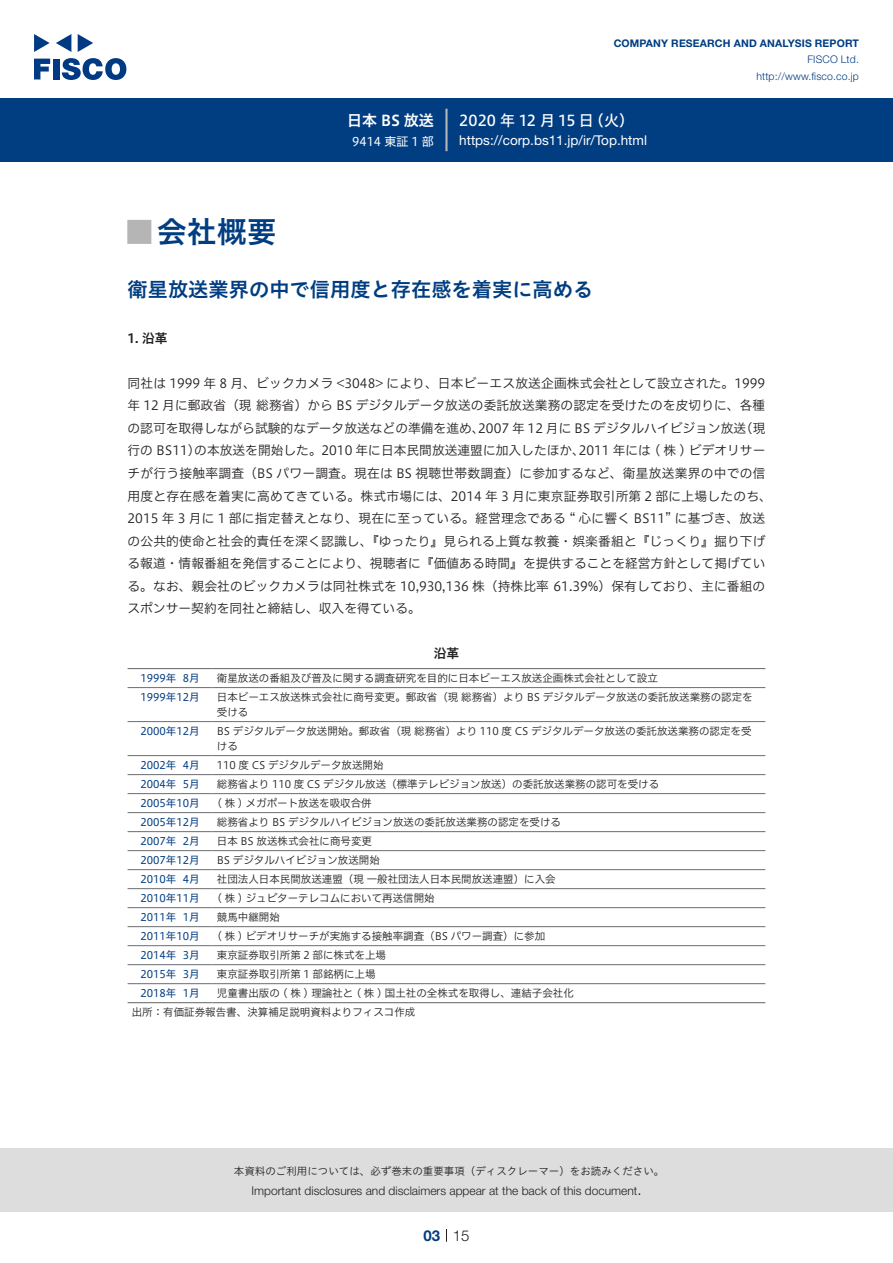
<style>
.page{position:relative;width:893px;height:1263px;background:#fff}
.page>*{position:absolute;margin:0;border:0;box-sizing:border-box;transform-origin:0 0}
.t1{font:30px "Hiragino UD Sans Std N W6";color:#003d81}
.t2{font:700 24px "Koz Go Pro";color:#b5b5b6}
.t3{font:20.25px "Hiragino UD Sans Std W6";color:#003d81}
.t4{font:15px "Hiragino UD Sans F Std N W5";letter-spacing:.005em;color:#fff}
.t5{font:15px "Hiragino UD Sans F Std N W6";color:#fff}
.t6{font:300 15px "Helvetica Neue LT Std";color:#231f20}
.t7{font:700 15px "Helvetica Neue LT Std";color:#003d81}
.t8{font:13.5px "Helvetica Neue LT Std";color:#fff}
.t9{font:12.75px/22.5px "Hiragino UD Sans F Std N W3";letter-spacing:.005em;color:#231f20;text-align:right}
.t10{font:12.75px "Hiragino UD Sans F Std N W6";color:#231f20}
.t11{font:300 12px "Helvetica Neue LT Std";color:#231f20}
.t12{font:12px "Hiragino UD Sans F Std N W4";color:#fff}
.t13{font:10.5px/19px "Hiragino UD Sans F Std N W3";color:#231f20}
.t14{font:10.5px "Hiragino UD Sans F Std N W4";color:#003d81}
.t15{font:10.5px "Hiragino UD Sans Std W3";color:#231f20}
.t16{font:700 10.5px "Helvetica Neue LT Std";letter-spacing:.015em;color:#003d81}
.t17{font:300 10.5px/16.5px "Helvetica Neue LT Std";letter-spacing:.015em;color:#003d81;text-align:right}
</style>
<div class="page">
<div style="left:0;top:1148px;width:893px;height:64px;background:#ddd"></div>
<svg style="left:34px;top:59px;width:16px;height:20px"></svg>
<div style="left:53px;top:59px;width:6px;height:20px;background:#003a83"></div>
<svg style="left:62px;top:58px;width:64px;height:22px"></svg>
<svg style="left:34px;top:34px;width:16px;height:18px"></svg>
<svg style="left:78px;top:34px;width:15px;height:18px"></svg>
<svg style="left:56px;top:34px;width:15px;height:18px"></svg>
<div style="left:0;top:98px;width:893px;height:64px;background:#003d81"></div>
<hr style="left:445px;top:109px;width:3px;height:42px;background:#b5b5b6">
<svg style="left:446px;top:1229px;width:1px;height:13px"></svg>
<hr style="left:128px;top:687px;width:85px;height:1px;background:#6c6d70">
<hr style="left:213px;top:687px;width:552px;height:1px;background:#6c6d70">
<hr style="left:128px;top:721px;width:85px;height:1px;background:#6c6d70">
<hr style="left:213px;top:721px;width:552px;height:1px;background:#6c6d70">
<hr style="left:128px;top:755px;width:85px;height:1px;background:#6c6d70">
<hr style="left:213px;top:755px;width:552px;height:1px;background:#6c6d70">
<hr style="left:128px;top:774px;width:85px;height:1px;background:#6c6d70">
<hr style="left:213px;top:774px;width:552px;height:1px;background:#6c6d70">
<hr style="left:128px;top:793px;width:85px;height:1px;background:#6c6d70">
<hr style="left:213px;top:793px;width:552px;height:1px;background:#6c6d70">
<hr style="left:128px;top:812px;width:85px;height:1px;background:#6c6d70">
<hr style="left:213px;top:812px;width:552px;height:1px;background:#6c6d70">
<hr style="left:128px;top:831px;width:85px;height:1px;background:#6c6d70">
<hr style="left:213px;top:831px;width:552px;height:1px;background:#6c6d70">
<hr style="left:128px;top:850px;width:85px;height:1px;background:#6c6d70">
<hr style="left:213px;top:850px;width:552px;height:1px;background:#6c6d70">
<hr style="left:128px;top:869px;width:85px;height:1px;background:#6c6d70">
<hr style="left:213px;top:869px;width:552px;height:1px;background:#6c6d70">
<hr style="left:128px;top:888px;width:85px;height:1px;background:#6c6d70">
<hr style="left:213px;top:888px;width:552px;height:1px;background:#6c6d70">
<hr style="left:128px;top:907px;width:85px;height:1px;background:#6c6d70">
<hr style="left:213px;top:907px;width:552px;height:1px;background:#6c6d70">
<hr style="left:128px;top:926px;width:85px;height:1px;background:#6c6d70">
<hr style="left:213px;top:926px;width:552px;height:1px;background:#6c6d70">
<hr style="left:128px;top:945px;width:85px;height:1px;background:#6c6d70">
<hr style="left:213px;top:945px;width:552px;height:1px;background:#6c6d70">
<hr style="left:128px;top:964px;width:85px;height:1px;background:#6c6d70">
<hr style="left:213px;top:964px;width:552px;height:1px;background:#6c6d70">
<hr style="left:128px;top:983px;width:85px;height:1px;background:#6c6d70">
<hr style="left:213px;top:983px;width:552px;height:1px;background:#6c6d70">
<hr style="left:128px;top:668px;width:85px;height:1px;background:#6c6d70">
<hr style="left:213px;top:668px;width:552px;height:1px;background:#6c6d70">
<hr style="left:128px;top:1002px;width:85px;height:1px;background:#6c6d70">
<hr style="left:213px;top:1002px;width:552px;height:1px;background:#6c6d70">
<p class="t5" style="left:347px;top:109px;width:88px">日本 BS 放送</p>
<p class="t12" style="left:352px;top:132px;width:83px">9414 東証 1 部</p>
<p class="t16" style="left:614px;top:37px;width:247px">COMPANY RESEARCH AND ANALYSIS REPORT</p>
<p class="t17" style="left:756px;top:51px;width:104px">FISCO Ltd. http://www.fisco.co j p.</p>
<p class="t4" style="left:589px;top:109px;width:47px">（火(</p>
<p class="t4" style="left:459px;top:109px;width:136px">2020 年 12 月 15 日</p>
<p class="t8" style="left:459px;top:132px;width:189px">https://corp.bs11.jp /i r/ Top.html</p>
<h1 class="t1" style="left:157px;top:209px;width:121px">会社概要</h1>
<h2 class="t2" style="left:128px;top:217px;width:25px">█</h2>
<h3 class="t3" style="left:128px;top:274px;width:467px">衛星放送業界の中で信用度と存在感を着実に高める</h3>
<p class="t10" style="left:128px;top:328px;width:42px">1. 沿革</p>
<p class="t9" style="left:128px;top:371px;width:639px">同社は 1999 年 8 月、ビックカメラ &lt;3048&gt; により、日本ビーエス放送企画株式会社として設立された。1999年 12 月に郵政省（現総務省）から BS デジタルデータ放送の委託放送業務の認定を受けたのを皮切りに、各種（現</p>
<p class="t9" style="left:478px;top:416px;width:270px">2007 年 12 月に BS デジタルハイビジョン放送</p>
<p class="t9" style="left:128px;top:416px;width:358px">の認可を取得しながら試験的なデータ放送などの準備を進め、</p>
<p class="t9" style="left:579px;top:439px;width:188px">2011 年には ( 株 ) ビデオリサー</p>
<p class="t9" style="left:194px;top:439px;width:392px">の本放送を開始した。2010 年に日本民間放送連盟に加入したほか、</p>
<p class="t9" style="left:128px;top:439px;width:646px;text-align:left">行の BS11）<br>チが行う接触率調査（BS パワー調査。現在は BS 視聴世帯数調査）に参加するなど、衛星放送業界の中での信用度と存在感を着実に高めてきている。株式市場には、2014 年 3 月に東京証券取引所第 2 部に上場したのち、2015 年 3 月に 1 部に指定替えとなり、現在に至っている。経営理念である “ 心に響く BS11” に基づき、放送の公共的使命と社会的責任を深く認識し、『ゆったり』見られる上質な教養・娯楽番組と『じっくり』掘り下げる報道・情報番組を発信することにより、視聴者に『価値ある時間』を提供することを経営方針として掲げている。なお、親会社のビックカメラは同社株式を 10,930,136 株（持株比率 61.39%）保有しており、主に番組のスポンサー契約を同社と締結し、収入を得ている。</p>
<p class="t10" style="left:434px;top:643px;width:27px">沿革</p>
<p class="t13" style="left:217px;top:668px;width:442px">衛星放送の番組及び普及に関する調査研究を目的に日本ビーエス放送企画株式会社として設立</p>
<p class="t14" style="left:140px;top:670px;width:38px">1999年</p>
<p class="t14" style="left:183px;top:670px;width:18px">8月</p>
<p class="t14" style="left:140px;top:689px;width:61px">1999年12月</p>
<p class="t13" style="left:217px;top:687px;width:537px">日本ビーエス放送株式会社に商号変更。郵政省（現総務省）より BS デジタルデータ放送の委託放送業務の認定を</p>
<p class="t14" style="left:140px;top:723px;width:61px">2000年12月</p>
<p class="t13" style="left:217px;top:702px;width:536px">受ける<br>BS デジタルデータ放送開始。郵政省（現総務省）より 110 度 CS デジタルデータ放送の委託放送業務の認定を受</p>
<p class="t14" style="left:140px;top:757px;width:38px">2002年</p>
<p class="t14" style="left:183px;top:757px;width:18px">4月</p>
<p class="t13" style="left:217px;top:736px;width:168px">ける<br>110 度 CS デジタルデータ放送開始</p>
<p class="t14" style="left:140px;top:776px;width:38px">2004年</p>
<p class="t14" style="left:183px;top:776px;width:18px">5月</p>
<p class="t13" style="left:217px;top:774px;width:444px">総務省より 110 度 CS デジタル放送（標準テレビジョン放送）の委託放送業務の認可を受ける</p>
<p class="t14" style="left:140px;top:795px;width:61px">2005年10月</p>
<p class="t13" style="left:217px;top:793px;width:156px">( 株 ) メガポート放送を吸収合併</p>
<p class="t14" style="left:140px;top:814px;width:61px">2005年12月</p>
<p class="t13" style="left:217px;top:812px;width:346px">総務省より BS デジタルハイビジョン放送の委託放送業務の認定を受ける</p>
<p class="t14" style="left:140px;top:833px;width:38px">2007年</p>
<p class="t14" style="left:183px;top:833px;width:18px">2月</p>
<p class="t13" style="left:217px;top:831px;width:157px">日本 BS 放送株式会社に商号変更</p>
<p class="t14" style="left:140px;top:852px;width:61px">2007年12月</p>
<p class="t13" style="left:217px;top:850px;width:165px">BS デジタルハイビジョン放送開始</p>
<p class="t14" style="left:140px;top:871px;width:38px">2010年</p>
<p class="t14" style="left:183px;top:871px;width:18px">4月</p>
<p class="t13" style="left:217px;top:869px;width:340px">社団法人日本民間放送連盟（現一般社団法人日本民間放送連盟）に入会</p>
<p class="t14" style="left:140px;top:890px;width:61px">2010年11月</p>
<p class="t13" style="left:217px;top:888px;width:219px">( 株 ) ジュピターテレコムにおいて再送信開始</p>
<p class="t14" style="left:140px;top:909px;width:38px">2011年</p>
<p class="t14" style="left:183px;top:909px;width:18px">1月</p>
<p class="t13" style="left:217px;top:907px;width:64px">競馬中継開始</p>
<p class="t14" style="left:140px;top:928px;width:61px">2011年10月</p>
<p class="t13" style="left:217px;top:926px;width:330px">( 株 ) ビデオリサーチが実施する接触率調査（BS パワー調査）に参加</p>
<p class="t14" style="left:140px;top:947px;width:38px">2014年</p>
<p class="t14" style="left:183px;top:947px;width:18px">3月</p>
<p class="t13" style="left:217px;top:945px;width:171px">東京証券取引所第 2 部に株式を上場</p>
<p class="t14" style="left:140px;top:966px;width:38px">2015年</p>
<p class="t14" style="left:183px;top:966px;width:18px">3月</p>
<p class="t13" style="left:217px;top:964px;width:160px">東京証券取引所第 1 部銘柄に上場</p>
<p class="t13" style="left:217px;top:983px;width:358px">児童書出版の ( 株 ) 理論社と ( 株 ) 国土社の全株式を取得し、連結子会社化</p>
<p class="t14" style="left:140px;top:985px;width:38px">2018年</p>
<p class="t13" style="left:132px;top:1002px;width:285px">出所：有価証券報告書、決算補足説明資料よりフィスコ作成</p>
<p class="t14" style="left:183px;top:985px;width:18px">1月</p>
<p class="t15" style="left:234px;top:1163px;width:432px">本資料のご利用については、必ず巻末の重要事項（ディスクレーマー）をお読みください。</p>
<p class="t6" style="left:637px;top:1180px;width:6px">.</p>
<p class="t11" style="left:251px;top:1183px;width:387px">Important disclosures and disclaimers appear at the back of this document</p>
<p class="t7" style="left:423px;top:1226px;width:18px">03</p>
<p class="t6" style="left:453px;top:1226px;width:18px">15</p>
</div>
